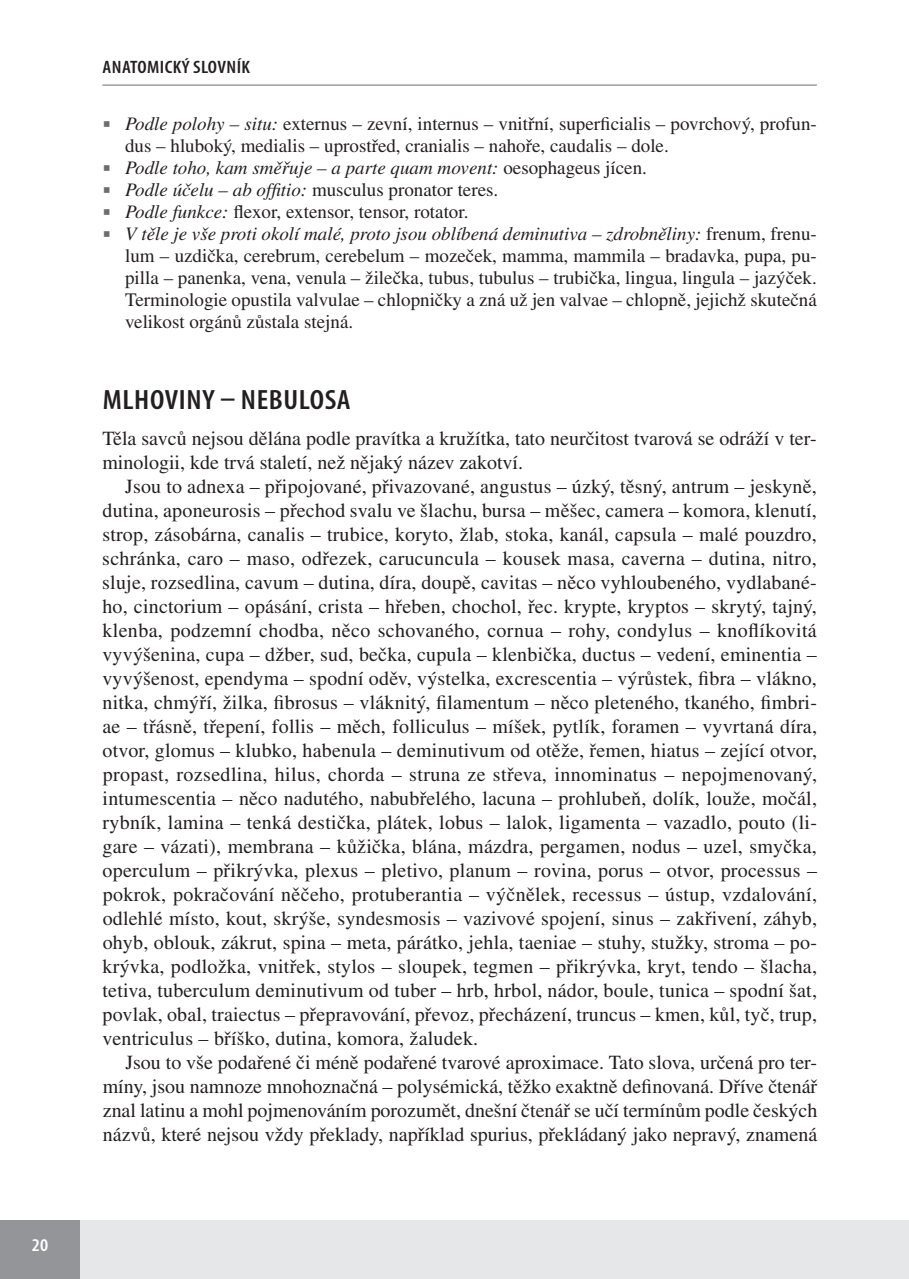
<style>
.page{position:relative;width:909px;height:1279px;background:#fff}
.page>*{position:absolute;margin:0;border:0;box-sizing:border-box;transform-origin:0 0}
.t1{font:600 condensed 28px "Myriad Pro";letter-spacing:.02em;color:#231f20;scale:1.1 1}
.t2{font:20px/24px "Times CE";color:#231f20;text-align:justify}
.t3{font:19px/22px "Times CE";color:#231f20}
.t4{font:600 condensed 18px "Myriad Pro";letter-spacing:.02em;color:#231f20;scale:1.1 1}
.t5{font:600 condensed 18px "Myriad Pro";color:#fff;scale:1.1 1}
.s1{font-style:italic}
</style>
<div class="page">
<hr style="left:102px;top:85px;width:715px;height:1px;background:#6c6d70">
<div style="left:0;top:1220px;width:907px;height:58px;background:#e6e7e9"></div>
<hr style="left:908px;top:1220px;width:1px;height:58px;background:#e6e7e9">
<div style="left:0;top:1220px;width:80px;height:58px;background:#939598"></div>
<p class="t5" style="left:32px;top:1235px;width:16px">20</p>
<p class="t4" style="left:103px;top:57px;width:136px">ANATOMICKÝ SLOVNÍK</p>
<p class="t3" style="left:125px;top:112px;width:693px"><span class="s1">Podle polohy – situ:</span> externus – zevní, internus – vnitřní, superficialis – povrchový, profun&shy;dus – hluboký, medialis – uprostřed, cranialis – nahoře, caudalis – dole.<br><span class="s1">Podle toho, kam směřuje – a parte quam movent:</span> oesophageus jícen.<br><span class="s1">Podle účelu – ab offitio:</span> musculus pronator teres.<br><span class="s1">Podle funkce:</span> flexor, extensor, tensor, rotator.<br><span class="s1">V těle je vše proti okolí malé, proto jsou oblíbená deminutiva – zdrobněliny:</span> frenum, frenu&shy;lum – uzdička, cerebrum, cerebelum – mozeček, mamma, mammila – bradavka, pupa, pu&shy;pilla – panenka, vena, venula – žilečka, tubus, tubulus – trubička, lingua, lingula – jazýček.<br>Terminologie opustila valvulae – chlopničky a zná už jen valvae – chlopně, jejichž skutečná velikost orgánů zůstala stejná.</p>
<h1 class="t1" style="left:103px;top:385px;width:227px">MLHOVINY – NEBULOSA</h1>
<p class="t2" style="left:102px;top:426px;width:716px">Těla savců nejsou dělána podle pravítka a kružítka, tato neurčitost tvarová se odráží v ter&shy;minologii, kde trvá staletí, než nějaký název zakotví.</p>
<p class="t2" style="left:102px;top:474px;width:716px;text-indent:23px">Jsou to adnexa – připojované, přivazované, angustus – úzký, těsný, antrum – jeskyně, dutina, aponeurosis – přechod svalu ve šlachu, bursa – měšec, camera – komora, klenutí, strop, zásobárna, canalis – trubice, koryto, žlab, stoka, kanál, capsula – malé pouzdro, schránka, caro – maso, odřezek, carucuncula – kousek masa, caverna – dutina, nitro, sluje, rozsedlina, cavum – dutina, díra, doupě, cavitas – něco vyhloubeného, vydlabané&shy;ho, cinctorium – opásání, crista – hřeben, chochol, řec. krypte, kryptos – skrytý, tajný, klenba, podzemní chodba, něco schovaného, cornua – rohy, condylus – knoflíkovitá vyvýšenina, cupa – džber, sud, bečka, cupula – klenbička, ductus – vedení, eminentia – vyvýšenost, ependyma – spodní oděv, výstelka, excrescentia – výrůstek, fibra – vlákno, nitka, chmýří, žilka, fibrosus – vláknitý, filamentum – něco pleteného, tkaného, fimbri&shy;ae – třásně, třepení, follis – měch, folliculus – míšek, pytlík, foramen – vyvrtaná díra, otvor, glomus – klubko, habenula – deminutivum od otěže, řemen, hiatus – zející otvor, propast, rozsedlina, hilus, chorda – struna ze střeva, innominatus – nepojmenovaný, intumescentia – něco nadutého, nabubřelého, lacuna – prohlubeň, dolík, louže, močál, rybník, lamina – tenká destička, plátek, lobus – lalok, ligamenta – vazadlo, pouto (li&shy;gare – vázati), membrana – kůžička, blána, mázdra, pergamen, nodus – uzel, smyčka, operculum – přikrývka, plexus – pletivo, planum – rovina, porus – otvor, processus – pokrok, pokračování něčeho, protuberantia – výčnělek, recessus – ústup, vzdalování, odlehlé místo, kout, skrýše, syndesmosis – vazivové spojení, sinus – zakřivení, záhyb, ohyb, oblouk, zákrut, spina – meta, párátko, jehla, taeniae – stuhy, stužky, stroma – po&shy;krývka, podložka, vnitřek, stylos – sloupek, tegmen – přikrývka, kryt, tendo – šlacha, tetiva, tuberculum deminutivum od tuber – hrb, hrbol, nádor, boule, tunica – spodní šat, povlak, obal, traiectus – přepravování, převoz, přecházení, truncus – kmen, kůl, tyč, trup, ventriculus – bříško, dutina, komora, žaludek.</p>
<p class="t2" style="left:103px;top:1050px;width:716px;text-indent:23px">Jsou to vše podařené či méně podařené tvarové aproximace. Tato slova, určená pro ter&shy;míny, jsou namnoze mnohoznačná – polysémická, těžko exaktně definovaná. Dříve čtenář znal latinu a mohl pojmenováním porozumět, dnešní čtenář se učí termínům podle českých názvů, které nejsou vždy překlady, například spurius, překládaný jako nepravý, znamená</p>
</div>
